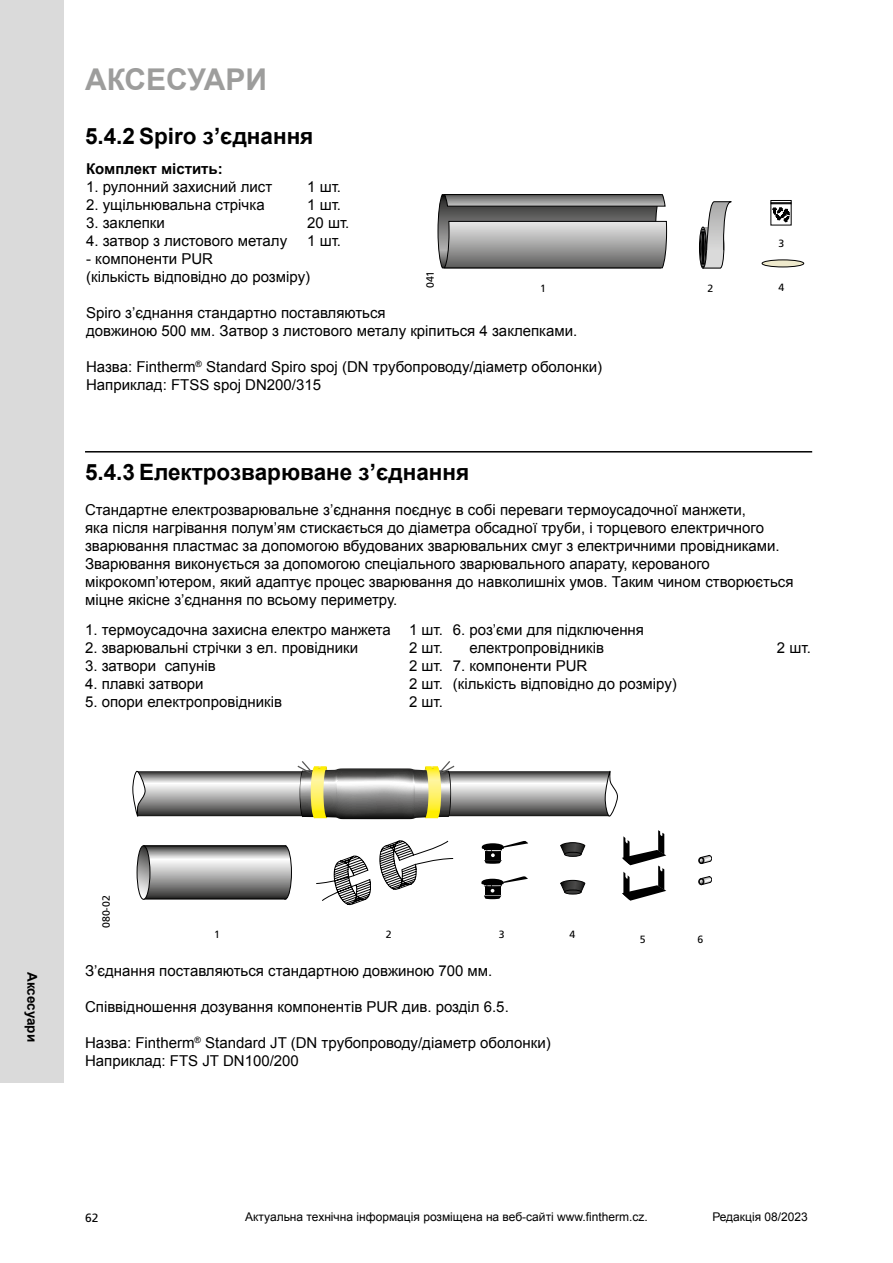
<style>
.page{position:relative;width:893px;height:1263px;background:#fff}
.page>*{position:absolute;margin:0;border:0;box-sizing:border-box;transform-origin:0 0}
.t1{font:700 30px "Arial";color:#9d9d9c}
.t2{font:700 22.5px "Arial";color:#000}
.t3{font:15px/18px "Arial";color:#000}
.t4{font:700 15px "Arial";color:#000}
.t5{font:700 13.5px "Arial";color:#000}
.t6{font:12px "Arial";color:#000}
.t7{font:12px "Frutiger CE";color:#000}
.t8{font:10.5px "Frutiger";color:#000}
</style>
<div class="page">
<div style="left:0;top:0;width:64px;height:1082px;background:#dadada"></div>
<svg style="left:438px;top:195px;width:229px;height:73px;background:#8c8c8b"></svg>
<div style="left:762px;top:260px;width:42px;height:7px;background:#eee9cc;border-radius:50%"></div>
<div style="left:762px;top:260px;width:42px;height:7px;border:1px solid #000;border-radius:50%"></div>
<svg style="left:771px;top:200px;width:20px;height:25px"></svg>
<div style="left:699px;top:227px;width:7px;height:41px;border:1px solid #000;border-radius:50%"></div>
<svg style="left:700px;top:202px;width:31px;height:67px"></svg>
<svg style="left:137px;top:846px;width:155px;height:53px;background:#9a9a99"></svg>
<div style="left:137px;top:846px;width:13px;height:53px;border:1px solid #000;border-radius:50%"></div>
<svg style="left:699px;top:876px;width:13px;height:9px"></svg>
<svg style="left:699px;top:855px;width:13px;height:9px"></svg>
<svg style="left:622px;top:830px;width:44px;height:71px"></svg>
<svg style="left:561px;top:880px;width:24px;height:12px"></svg>
<svg style="left:565px;top:890px;width:16px;height:4px"></svg>
<svg style="left:561px;top:842px;width:24px;height:12px"></svg>
<svg style="left:565px;top:852px;width:16px;height:4px"></svg>
<svg style="left:316px;top:840px;width:138px;height:65px"></svg>
<svg style="left:482px;top:841px;width:46px;height:23px"></svg>
<svg style="left:481px;top:876px;width:47px;height:23px"></svg>
<svg style="left:133px;top:761px;width:485px;height:58px"></svg>
<hr style="left:85px;top:451px;width:727px;height:1px;background:#000">
<h1 class="t1" style="left:85px;top:60px;width:184px">АКСЕСУАРИ</h1>
<h2 class="t2" style="left:85px;top:121px;width:230px">5.4.2 Spiro з’єднання</h2>
<p class="t4" style="left:86px;top:159px;width:138px">Комплект містить:</p>
<p class="t3" style="left:86px;top:178px;width:188px">1. рулонний захисний лист</p>
<p class="t3" style="left:307px;top:178px;width:35px">1 шт.</p>
<p class="t3" style="left:86px;top:196px;width:180px">2. ущільнювальна стрічка</p>
<p class="t3" style="left:307px;top:196px;width:35px">1 шт.</p>
<p class="t3" style="left:86px;top:214px;width:80px">3. заклепки</p>
<p class="t3" style="left:307px;top:214px;width:44px">20 шт.</p>
<p class="t3" style="left:86px;top:232px;width:203px">4. затвор з листового металу</p>
<p class="t3" style="left:307px;top:232px;width:35px">1 шт.</p>
<p class="t3" style="left:86px;top:250px;width:226px">- компоненти PUR<br>(кількість відповідно до розміру)</p>
<p class="t3" style="left:86px;top:304px;width:493px">Spiro з’єднання стандартно поставляються<br>довжиною 500 мм. Затвор з листового металу кріпиться 4 заклепками.</p>
<p class="t3" style="left:86px;top:358px;width:517px">Назва: Fintherm<sup>®</sup> Standard Spiro spoj (DN трубопроводу/діаметр оболонки)<br>Наприклад: FTSS spoj DN200/315</p>
<p class="t8" style="left:424px;top:288px;width:19px;rotate:-90deg">041</p>
<p class="t8" style="left:540px;top:282px;width:7px">1</p>
<p class="t8" style="left:707px;top:282px;width:7px">2</p>
<h2 class="t2" style="left:85px;top:457px;width:386px">5.4.3 Електрозварюване з’єднання</h2>
<p class="t8" style="left:778px;top:237px;width:7px">3</p>
<p class="t8" style="left:778px;top:281px;width:7px">4</p>
<p class="t3" style="left:85px;top:501px;width:710px">Стандартне електрозварювальне з’єднання поєднує в собі переваги термоусадочної манжети,<br>яка після нагрівання полум’ям стискається до діаметра обсадної труби, і торцевого електричного зварювання пластмас за допомогою вбудованих зварювальних смуг з електричними провідниками.<br>Зварювання виконується за допомогою спеціального зварювального апарату, керованого мікрокомп’ютером, який адаптує процес зварювання до навколишніх умов. Таким чином створюється міцне якісне з’єднання по всьому периметру.</p>
<p class="t3" style="left:85px;top:621px;width:359px">1. термоусадочна захисна електро манжета 1 шт.</p>
<p class="t3" style="left:85px;top:639px;width:275px">2. зварювальні стрічки з ел. провідники</p>
<p class="t3" style="left:409px;top:639px;width:35px">2 шт.</p>
<p class="t3" style="left:85px;top:657px;width:132px">3. затвори сапунів</p>
<p class="t3" style="left:409px;top:657px;width:35px">2 шт.</p>
<p class="t3" style="left:85px;top:675px;width:120px">4. плавкі затвори</p>
<p class="t3" style="left:409px;top:675px;width:35px">2 шт.</p>
<p class="t3" style="left:85px;top:693px;width:198px">5. опори електропровідників</p>
<p class="t3" style="left:409px;top:693px;width:35px">2 шт.</p>
<p class="t3" style="left:470px;top:621px;width:176px;text-indent:-17px">6. роз’єми для підключення електропровідників</p>
<p class="t3" style="left:453px;top:657px;width:226px">7. компоненти PUR<br>(кількість відповідно до розміру)</p>
<p class="t3" style="left:777px;top:639px;width:35px">2 шт.</p>
<p class="t5" style="left:41px;top:972px;width:72px;rotate:90deg">Аксесуари</p>
<p class="t8" style="left:100px;top:928px;width:34px;rotate:-90deg">080-02</p>
<p class="t8" style="left:214px;top:928px;width:7px">1</p>
<p class="t8" style="left:386px;top:928px;width:7px">2</p>
<p class="t8" style="left:499px;top:928px;width:7px">3</p>
<p class="t8" style="left:569px;top:928px;width:7px">4</p>
<p class="t3" style="left:85px;top:962px;width:409px">З’єднання поставляються стандартною довжиною 700 мм.</p>
<p class="t3" style="left:85px;top:998px;width:425px">Співвідношення дозування компонентів PUR див. розділ 6.5.</p>
<p class="t3" style="left:85px;top:1034px;width:467px">Назва: Fintherm<sup>®</sup> Standard JT (DN трубопроводу/діаметр оболонки)<br>Наприклад: FTS JT DN100/200</p>
<p class="t8" style="left:640px;top:933px;width:7px">5</p>
<p class="t8" style="left:697px;top:933px;width:7px">6</p>
<p class="t7" style="left:85px;top:1210px;width:15px">62</p>
<p class="t6" style="left:245px;top:1208px;width:404px">Актуальна технічна інформація розміщена на веб-сайті www.fintherm.cz.</p>
<p class="t6" style="left:712px;top:1208px;width:97px">Редакція 08/2023</p>
</div>
